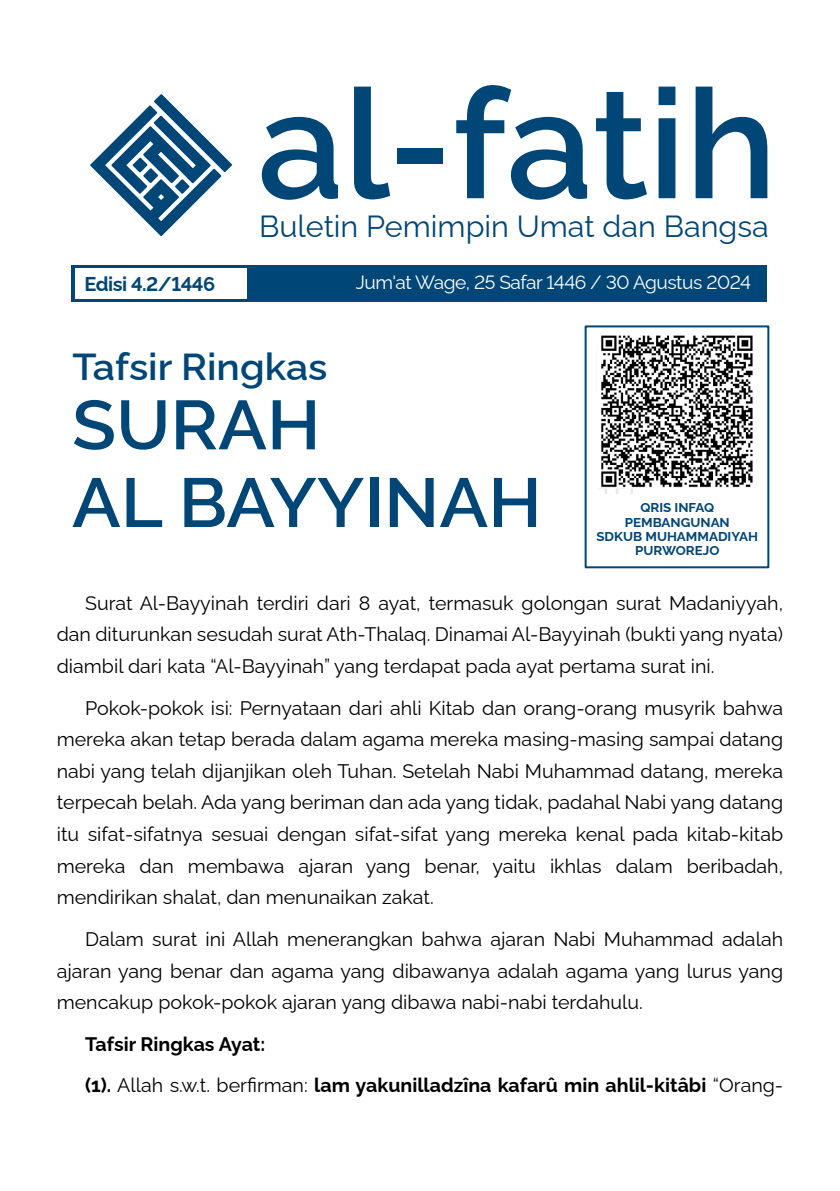
<style>
.page{position:relative;width:840px;height:1191px;background:#fff}
.page>*{position:absolute;margin:0;border:0;box-sizing:border-box;transform-origin:0 0}
.t1{font:600 152.8px "Raleway";color:#004676}
.t2{font:600 69.2px/77.6px "Raleway";color:#004676;scale:1.04 1}
.t3{font:600 37.6px "Raleway";color:#004676;scale:1.04 1}
.t4{font:30.6px "Raleway";color:#004676}
.t5{font:700 20px "Raleway";letter-spacing:-.025em;color:#004676}
.t6{font:19.6px/31.6px "Raleway";color:#000;text-align:justify}
.t7{font:700 19.6px/41.6px "Raleway";color:#000}
.t8{font:19.2px "Raleway";letter-spacing:-.025em;color:#fff}
.t9{font:700 12.8px/14.2px "Raleway";color:#004676;text-align:center;scale:1.04 1}
.s1{font-weight:400}
</style>
<div class="page">
<svg style="left:90px;top:94px;width:142px;height:142px"></svg>
<div style="left:72px;top:265px;width:695px;height:37px;background:#004676"></div>
<div style="left:76px;top:268px;width:170px;height:30px;background:#fff"></div>
<img style="left:596px;top:335px;width:157px;height:158px">
<div style="left:584px;top:325px;width:184px;height:243px;border:2px solid #004676"></div>
<h1 class="t1" style="left:257px;top:55px;width:520px">al-fatih</h1>
<h3 class="t4" style="left:259px;top:209px;width:511px">Buletin Pemimpin Umat dan Bangsa</h3>
<p class="t5" style="left:84px;top:272px;width:132px">Edisi 4.2/1446</p>
<p class="t8" style="left:355px;top:271px;width:396px">Jum'at Wage, 25 Safar 1446 / 30 Agustus 2024</p>
<h3 class="t3" style="left:72px;top:345px;width:247px">Tafsir Ringkas</h3>
<h2 class="t2" style="left:72px;top:386px;width:453px">SURAH<br>AL BAYYINAH</h2>
<p class="t9" style="left:596px;top:501px;width:157px">QRIS INFAQ<br>PEMBANGUNAN<br>SDKUB MUHAMMADIYAH<br>PURWOREJO</p>
<p class="t6" style="left:57px;top:587px;width:727px;text-indent:28px">Surat Al-Bayyinah terdiri dari 8 ayat, termasuk golongan surat Madaniyyah, dan diturunkan sesudah surat Ath-Thalaq. Dinamai Al-Bayyinah (bukti yang nyata) diambil dari kata “Al-Bayyinah” yang terdapat pada ayat pertama surat ini.</p>
<p class="t6" style="left:57px;top:692px;width:727px;text-indent:28px">Pokok-pokok isi: Pernyataan dari ahli Kitab dan orang-orang musyrik bahwa mereka akan tetap berada dalam agama mereka masing-masing sampai datang nabi yang telah dijanjikan oleh Tuhan. Setelah Nabi Muhammad datang, mereka terpecah belah. Ada yang beriman dan ada yang tidak, padahal Nabi yang datang itu sifat-sifatnya sesuai dengan sifat-sifat yang mereka kenal pada kitab-kitab mereka dan membawa ajaran yang benar, yaitu ikhlas dalam beribadah, mendirikan shalat, dan menunaikan zakat.</p>
<p class="t6" style="left:57px;top:923px;width:727px;text-indent:28px">Dalam surat ini Allah menerangkan bahwa ajaran Nabi Muhammad adalah ajaran yang benar dan agama yang dibawanya adalah agama yang lurus yang mencakup pokok-pokok ajaran yang dibawa nabi-nabi terdahulu.</p>
<p class="t7" style="left:85px;top:1023px;width:699px">Tafsir Ringkas Ayat:<br>(1). <span class="s1">Allah s.w.t. berfirman:</span> lam yakunilladzîna kafarû min ahlil-kitâbi <span class="s1">“Orang-</span></p>
</div>
